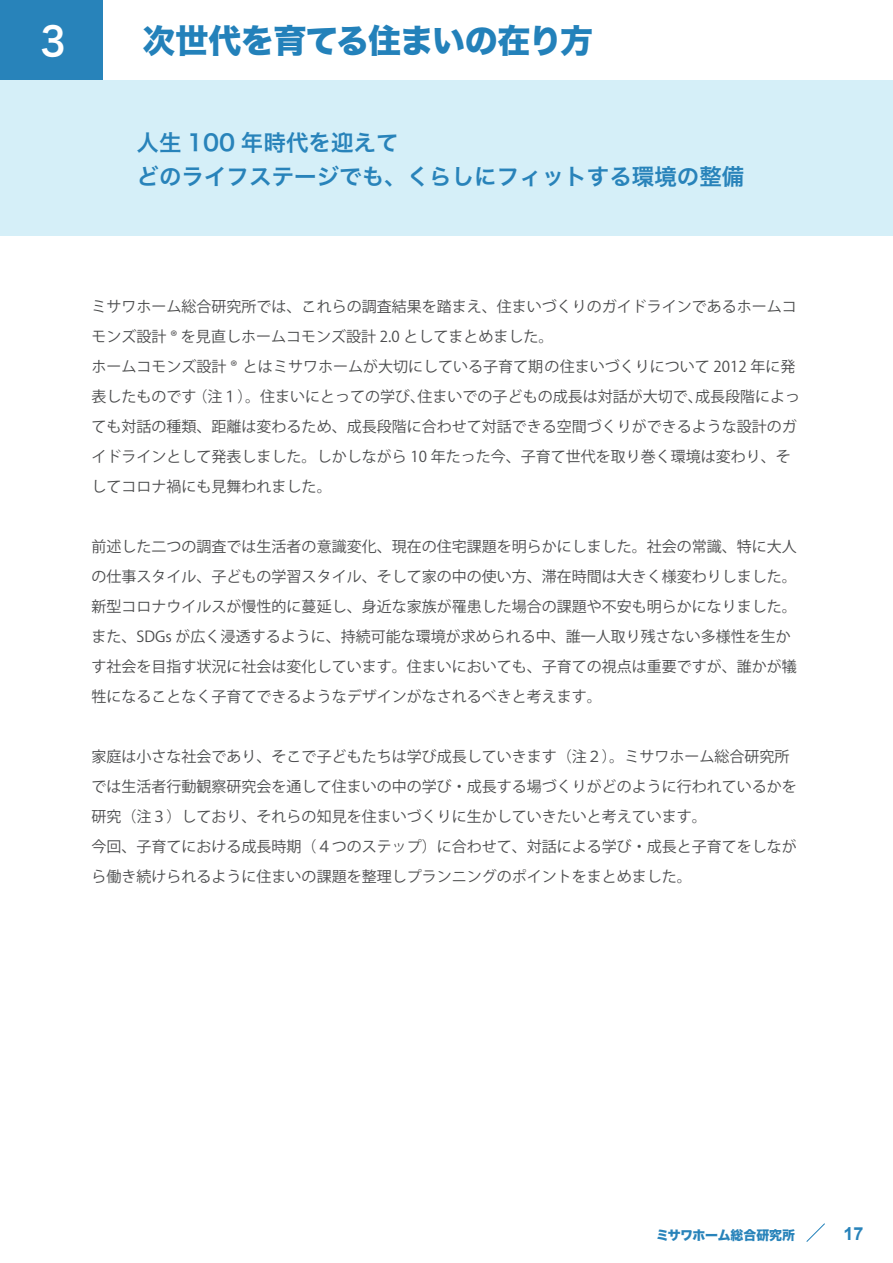
<style>
.page{position:relative;width:893px;height:1263px;background:#fff}
.page>*{position:absolute;margin:0;border:0;box-sizing:border-box;transform-origin:0 0}
.t1{font:39px "Hira Kaku Pro W6";color:#fff;scale:.9 1}
.t2{font:33px "Hira Kaku Std W8";letter-spacing:-.025em;color:#2381ba}
.t3{font:22.5px/34.5px "Hira Kaku Pro N W6";color:#2883ba}
.t4{font:700 18px "Arial";color:#2883ba}
.t5{font:15px/30px "Koz Go Pr 6 N";color:#4b4c4d}
.t6{font:12.9px "Hira Kaku Std W8";letter-spacing:-.01em;color:#2883ba}
</style>
<div class="page">
<div style="left:0;top:80px;width:892px;height:156px;background:#d5eff8"></div>
<svg style="left:806px;top:1223px;width:19px;height:19px"></svg>
<div style="left:0;top:0;width:103px;height:79px;background:#2883ba"></div>
<h1 class="t1" style="left:41px;top:6px;width:29px">3</h1>
<h2 class="t2" style="left:142px;top:22px;width:452px">次世代を育てる住まいの在り方</h2>
<h3 class="t3" style="left:137px;top:124px;width:609px">人生 100 年時代を迎えて<br>どのライフステージでも、くらしにフィットする環境の整備</h3>
<p class="t5" style="left:91px;top:292px;width:710px">ミサワホーム総合研究所では、これらの調査結果を踏まえ、住まいづくりのガイドラインであるホームコモンズ設計 ® を見直しホームコモンズ設計 2.0 としてまとめました。<br>ホームコモンズ設計 ® とはミサワホームが大切にしている子育て期の住まいづくりについて 2012 年に発表したものです（注１）。住まいにとっての学び、住まいでの子どもの成長は対話が大切で、成長段階によっても対話の種類、距離は変わるため、成長段階に合わせて対話できる空間づくりができるような設計のガイドラインとして発表しました。しかしながら 10 年たった今、子育て世代を取り巻く環境は変わり、そしてコロナ禍にも見舞われました。</p>
<p class="t5" style="left:91px;top:532px;width:706px">前述した二つの調査では生活者の意識変化、現在の住宅課題を明らかにしました。社会の常識、特に大人の仕事スタイル、子どもの学習スタイル、そして家の中の使い方、滞在時間は大きく様変わりしました。新型コロナウイルスが慢性的に蔓延し、身近な家族が罹患した場合の課題や不安も明らかになりました。また、SDGs が広く浸透するように、持続可能な環境が求められる中、誰一人取り残さない多様性を生かす社会を目指す状況に社会は変化しています。住まいにおいても、子育ての視点は重要ですが、誰かが犠牲になることなく子育てできるようなデザインがなされるべきと考えます。</p>
<p class="t5" style="left:91px;top:742px;width:706px">家庭は小さな社会であり、そこで子どもたちは学び成長していきます（注２）。ミサワホーム総合研究所では生活者行動観察研究会を通して住まいの中の学び・成長する場づくりがどのように行われているかを研究（注３）しており、それらの知見を住まいづくりに生かしていきたいと考えています。<br>今回、子育てにおける成長時期（４つのステップ）に合わせて、対話による学び・成長と子育てをしながら働き続けられるように住まいの課題を整理しプランニングのポイントをまとめました。</p>
<p class="t6" style="left:656px;top:1228px;width:140px">ミサワホーム総合研究所</p>
<p class="t4" style="left:843px;top:1222px;width:22px">17</p>
</div>
